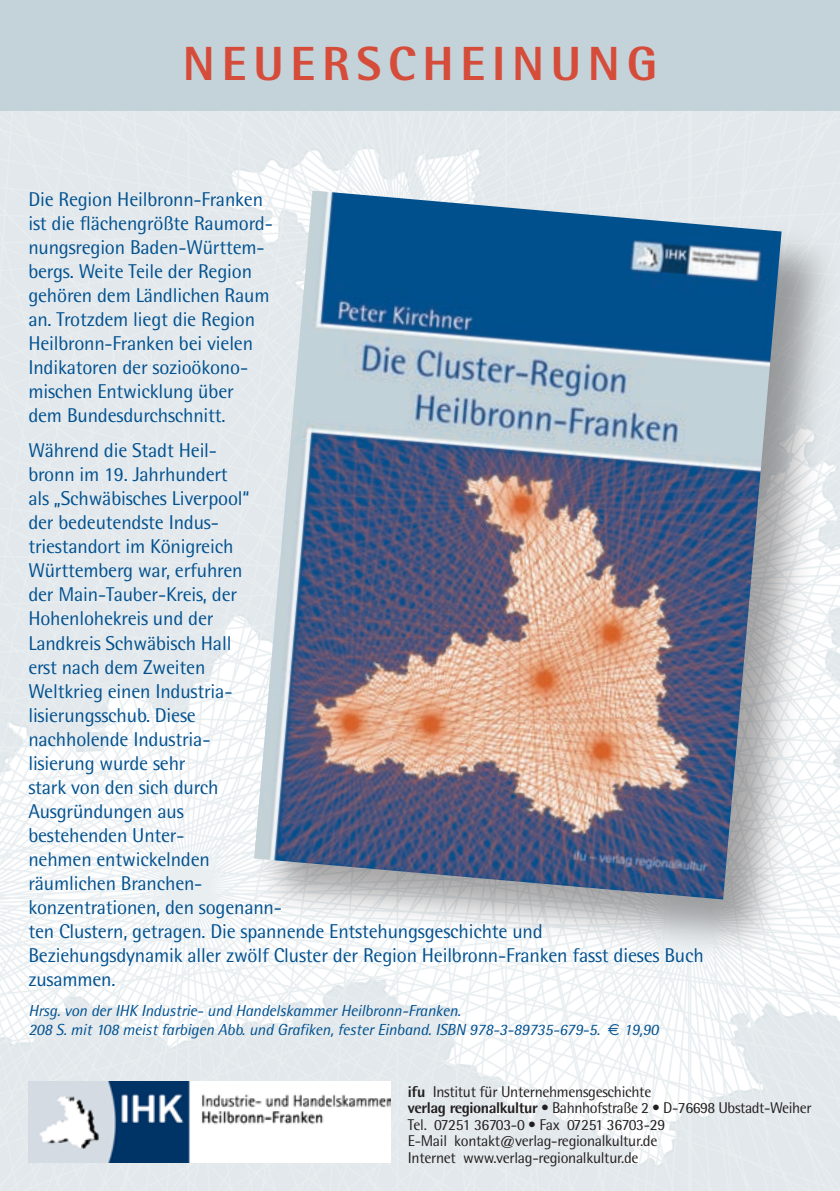
<style>
.page{position:relative;width:840px;height:1191px;background:#fff}
.page>*{position:absolute;margin:0;border:0;box-sizing:border-box;transform-origin:0 0}
.t1{font:800 48px "Rotis Semi Sans";letter-spacing:.14em;color:#d64c3a}
.t2{font:20px/24px "Rotis Semi Sans";letter-spacing:-.01em;color:#015190}
.t3{font:italic 16px/19.2px "Rotis Semi Sans";letter-spacing:-.01em;color:#015190}
.t4{font:15.6px/16.4px "Rotis Semi Sans";letter-spacing:-.02em;color:#231f20}
.s1{font-family:"Euro Sans";font-style:normal}
.s2{font-weight:800}
</style>
<div class="page">
<img style="left:0;top:111px;width:839px;height:1080px">
<div style="left:249px;top:186px;width:590px;height:772px;background:#231f20;opacity:.4"></div>
<img style="left:254px;top:190px;width:527px;height:709px">
<div style="left:0;top:0;width:839px;height:111px;background:#c4d3d9"></div>
<img style="left:28px;top:1081px;width:362px;height:81px">
<h1 class="t1" style="left:183px;top:33px;width:475px">Neuerscheinung</h1>
<p class="t2" style="left:28px;top:187px;width:246px">Die Region Heilbronn-Franken ist die flächengrößte Raumord&shy;nungsregion Baden-Württem&shy;bergs. Weite Teile der Region gehören dem Ländlichen Raum an. Trotzdem liegt die Region<br>Heilbronn-Franken bei vielen<br>Indikatoren der sozioökono&shy;mischen Entwicklung über<br>dem Bundesdurchschnitt.</p>
<p class="t2" style="left:28px;top:438px;width:676px">Während die Stadt Heil-<br>bronn im 19. Jahrhundert<br>als „Schwäbisches Liverpool“<br>der bedeutendste Indus-<br>triestandort im Königreich<br>Württemberg war, erfuhren<br>der Main-Tauber-Kreis, der<br>Hohenlohekreis und der<br>Landkreis Schwäbisch Hall<br>erst nach dem Zweiten<br>Weltkrieg einen Industria-<br>lisierungsschub. Diese<br>nachholende Industria-<br>lisierung wurde sehr<br>stark von den sich durch<br>Ausgründungen aus<br>bestehenden Unter-<br>nehmen entwickelnden<br>räumlichen Branchen-<br>konzentrationen, den sogenann-<br>ten Clustern, getragen. Die spannende Entstehungsgeschichte und<br>Beziehungsdynamik aller zwölf Cluster der Region Heilbronn-Franken fasst dieses Buch zusammen.</p>
<p class="t3" style="left:28px;top:1001px;width:631px">Hrsg. von der IHK Industrie- und Handelskammer Heilbronn-Franken.<br>208 S. mit 108 meist farbigen Abb. und Grafiken, fester Einband. ISBN 978-3-89735-679-5. <span class="s1">€</span> 19,90</p>
<p class="t4" style="left:407px;top:1083px;width:405px"><span class="s2">ifu</span> Institut für Unternehmensgeschichte<br><span class="s2">verlag regionalkultur</span> • Bahnhofstraße 2 • D-76698 Ubstadt-Weiher Tel. 07251 36703-0 • Fax 07251 36703-29<br>E-Mail kontakt@verlag-regionalkultur.de<br>Internet www.verlag-regionalkultur.de</p>
</div>
